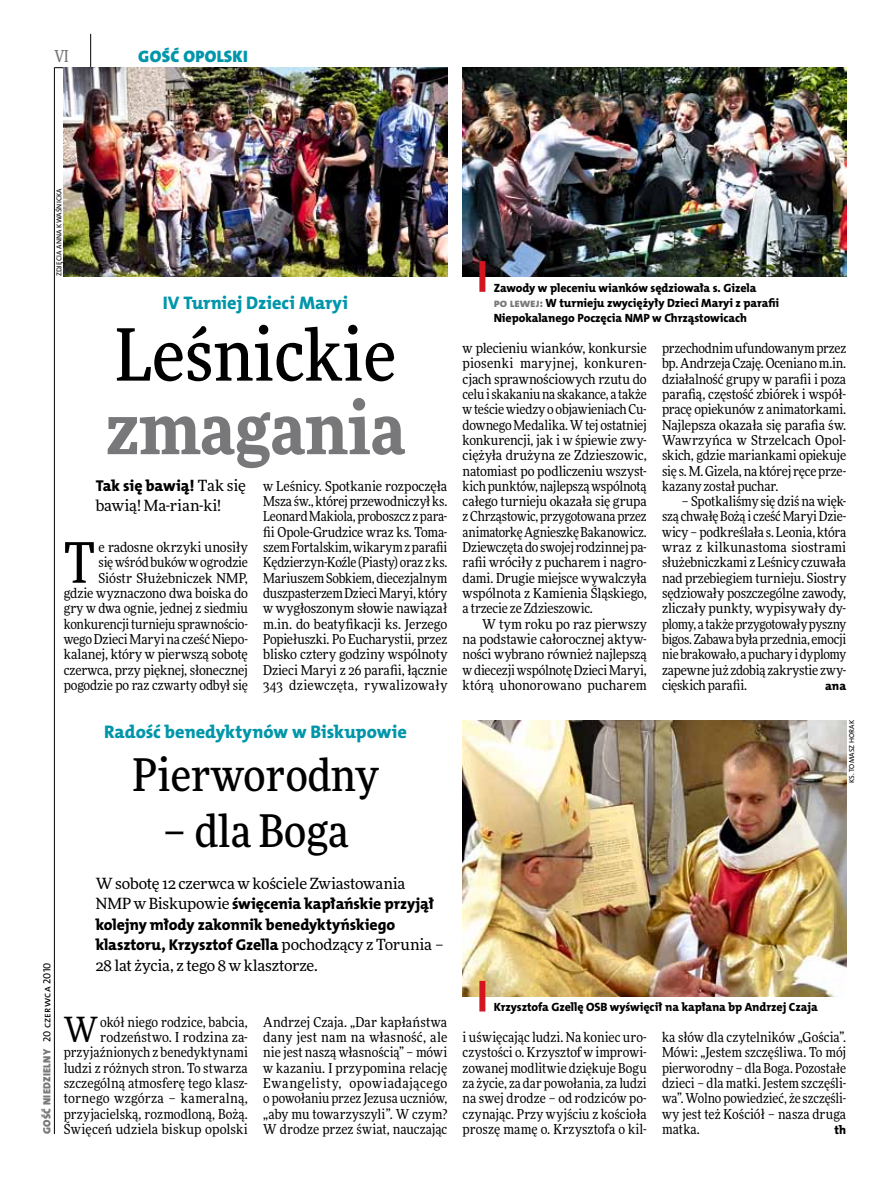
<style>
.page{position:relative;width:893px;height:1191px;background:#fff}
.page>*{position:absolute;margin:0;border:0;box-sizing:border-box;transform-origin:0 0}
.t1{font:500 72px "Freeday Narrow";color:#000}
.t2{font:900 72px "Freeday Narrow";color:#787779}
.t3{font:55.95px "Freeday Narrow News";color:#000}
.t4{font:500 45px "Freeday Narrow";color:#000}
.t5{font:34.8px "Freeday Narrow News";color:#000}
.t6{font:18.3px "The Mix HP8 Ex Bld";color:#0096aa}
.t7{font:16.65px "The Mix HP9 Blk";letter-spacing:.02em;color:#0096aa}
.t8{font:500 16.5px "Freeday Narrow";color:#787779;scale:.9 1}
.t9{font:15.75px/20.4px "The Mix HP8 Ex Bld";letter-spacing:-.01em;color:#000}
.t10{font:15.45px "Freeday News";letter-spacing:-.01em;color:#000}
.t11{font:13.65px/15.3px "Freeday Narrow News";color:#000;text-align:justify}
.t12{font:12.3px "The Mix HP8 Ex Bld";color:#000}
.t13{font:12px/15.3px "The Mix HP8 Ex Bld";letter-spacing:-.005em;color:#000}
.t14{font:10.5px "The Mix HP9 Blk";letter-spacing:.025em;color:#787779}
.t15{font:7.2px "The Mix HP5 Plain";letter-spacing:.015em;color:#000}
.s1{font-family:"The Mix HP5 Plain";color:#000}
.s2{font-family:"Freeday News";font-size:15.45px}
.s3{color:#787779}
</style>
<div class="page">
<hr style="left:54px;top:67px;width:1px;height:1067px;background:#000">
<hr style="left:90px;top:34px;width:1px;height:43px;background:#000">
<hr style="left:54px;top:67px;width:32px;height:1px;background:#000">
<hr style="left:95px;top:67px;width:153px;height:1px;background:#000">
<img style="left:463px;top:68px;width:383px;height:208px">
<img style="left:64px;top:68px;width:383px;height:208px">
<img style="left:463px;top:720px;width:383px;height:276px">
<div style="left:479px;top:981px;width:6px;height:30px;background:#d3151f"></div>
<div style="left:479px;top:261px;width:6px;height:31px;background:#d3151f"></div>
<p class="t8" style="left:54px;top:46px;width:17px">VI</p>
<p class="t7" style="left:138px;top:46px;width:111px">GOŚĆ OPOLSKI</p>
<p class="t15" style="left:55px;top:276px;width:89px;rotate:-90deg">zdjęcia Anna Kwaśnicka</p>
<h3 class="t6" style="left:163px;top:291px;width:187px">IV Turniej Dzieci Maryi</h3>
<h1 class="t1" style="left:115px;top:310px;width:282px">Leśnickie</h1>
<h1 class="t2" style="left:106px;top:381px;width:301px">zmagania</h1>
<p class="t14" style="left:40px;top:1134px;width:173px;rotate:-90deg">GOŚĆ NIEDZIELNY <span class="s1">20 czerwca 2010</span></p>
<p class="t9" style="left:96px;top:475px;width:152px">Tak się bawią! <span class="s2">Tak się</span></p>
<p class="t10" style="left:96px;top:496px;width:127px">bawią! Ma-rian-ki!</p>
<p class="t11" style="left:64px;top:539px;width:186px;text-align:right">e radosne okrzyki unosiły<br>się wśród buków w ogrodzie<br>Sióstr Służebniczek NMP,<br>gdzie wyznaczono dwa boiska do gry w dwa ognie, jednej z siedmiu konkurencji turnieju sprawnościo&shy;wego Dzieci Maryi na cześć Niepo&shy;kalanej, który w pierwszą sobotę czerwca, przy pięknej, słonecznej pogodzie po raz czwarty odbył się</p>
<h2 class="t3" style="left:64px;top:528px;width:33px">T</h2>
<p class="t11" style="left:263px;top:478px;width:186px">w Leśnicy. Spotkanie rozpoczęła Msza św., której przewodniczył ks.<br>Leonard Makiola, proboszcz z para&shy;fii Opole-Grudzice wraz ks. Toma&shy;szem Fortalskim, wikarym z parafii Kędzierzyn-Koźle (Piasty) oraz z ks.<br>Mariuszem Sobkiem, diecezjalnym duszpasterzem Dzieci Maryi, który w wygłoszonym słowie nawiązał m.in. do beatyfikacji ks. Jerzego Popiełuszki. Po Eucharystii, przez blisko cztery godziny wspólnoty Dzieci Maryi z 26 parafii, łącznie 343 dziewczęta, rywalizowały</p>
<h3 class="t6" style="left:104px;top:720px;width:304px">Radość benedyktynów w Biskupowie</h3>
<h3 class="t4" style="left:133px;top:747px;width:247px">Pierworodny</h3>
<h3 class="t4" style="left:162px;top:802px;width:188px">– dla Boga</h3>
<p class="t10" style="left:96px;top:873px;width:311px">W sobotę 12 czerwca w kościele Zwiastowania</p>
<p class="t9" style="left:96px;top:894px;width:350px"><span class="s2">NMP w Biskupowie</span> święcenia kapłańskie przyjął kolejny młody zakonnik benedyktyńskiego klasztoru, Krzysztof Gzella <span class="s2">pochodzący z Torunia –</span></p>
<p class="t10" style="left:96px;top:955px;width:224px">28 lat życia, z tego 8 w klasztorze.</p>
<p class="t11" style="left:64px;top:1014px;width:186px;text-align:right">okół niego rodzice, babcia, rodzeństwo. I rodzina za&shy;przyjaźnionych z benedyktynami ludzi z różnych stron. To stwarza szczególną atmosferę tego klasz&shy;tornego wzgórza – kameralną, przyjacielską, rozmodloną, Bożą.<br>Święceń udziela biskup opolski</p>
<p class="t11" style="left:263px;top:1014px;width:186px">Andrzej Czaja. „Dar kapłaństwa dany jest nam na własność, ale nie jest naszą własnością” – mówi w kazaniu. I przypomina relację Ewangelisty, opowiadającego o powołaniu przez Jezusa uczniów, „aby mu towarzyszyli”. W czym?<br>W drodze przez świat, nauczając</p>
<h3 class="t5" style="left:64px;top:1008px;width:36px">W</h3>
<p class="t13" style="left:494px;top:280px;width:287px">Zawody w pleceniu wianków sędziowała s. Gizela<br><span class="s3">po lewej:</span> W turnieju zwyciężyły Dzieci Maryi z parafii<br>Niepokalanego Poczęcia NMP w Chrząstowicach</p>
<p class="t11" style="left:463px;top:340px;width:186px">w plecieniu wianków, konkursie piosenki maryjnej, konkuren&shy;cjach sprawnościowych rzutu do celu i skakaniu na skakance, a także w teście wiedzy o objawieniach Cu&shy;downego Medalika. W tej ostatniej konkurencji, jak i w śpiewie zwy&shy;ciężyła drużyna ze Zdzieszowic, natomiast po podliczeniu wszyst&shy;kich punktów, najlepszą wspólnotą całego turnieju okazała się grupa z Chrząstowic, przygotowana przez animatorkę Agnieszkę Bakanowicz.<br>Dziewczęta do swojej rodzinnej pa&shy;rafii wróciły z pucharem i nagro&shy;dami. Drugie miejsce wywalczyła wspólnota z Kamienia Śląskiego, a trzecie ze Zdzieszowic.</p>
<p class="t11" style="left:463px;top:616px;width:186px;text-indent:20px">W tym roku po raz pierwszy na podstawie całorocznej aktyw&shy;ności wybrano również najlepszą w diecezji wspólnotę Dzieci Maryi, którą uhonorowano pucharem</p>
<p class="t11" style="left:662px;top:340px;width:186px">przechodnim ufundowanym przez bp. Andrzeja Czaję. Oceniano m.in. działalność grupy w parafii i poza parafią, częstość zbiórek i współ&shy;pracę opiekunów z animatorkami.<br>Najlepsza okazała się parafia św.<br>Wawrzyńca w Strzelcach Opol&shy;skich, gdzie mariankami opiekuje się s. M. Gizela, na której ręce prze&shy;kazany został puchar.</p>
<p class="t11" style="left:662px;top:493px;width:186px;text-indent:20px">– Spotkaliśmy się dziś na więk&shy;szą chwałę Bożą i cześć Maryi Dzie&shy;wicy – podkreślała s. Leonia, która wraz z kilkunastoma siostrami służebniczkami z Leśnicy czuwała nad przebiegiem turnieju. Siostry sędziowały poszczególne zawody, zliczały punkty, wypisywały dy&shy;plomy, a także przygotowały pyszny bigos. Zabawa była przednia, emocji nie brakowało, a puchary i dyplomy zapewne już zdobią zakrystie zwy&shy;cięskich parafii.</p>
<p class="t12" style="left:825px;top:678px;width:23px">ana</p>
<p class="t15" style="left:847px;top:783px;width:64px;rotate:-90deg">ks. Tomasz H orak</p>
<p class="t13" style="left:494px;top:1000px;width:326px">Krzysztofa Gzellę OSB wyświęcił na kapłana bp Andrzej Czaja</p>
<p class="t11" style="left:463px;top:1029px;width:186px">i uświęcając ludzi. Na koniec uro&shy;czystości o. Krzysztof w improwi&shy;zowanej modlitwie dziękuje Bogu za życie, za dar powołania, za ludzi na swej drodze – od rodziców po&shy;czynając. Przy wyjściu z kościoła proszę mamę o. Krzysztofa o kil-</p>
<p class="t11" style="left:662px;top:1029px;width:186px">ka słów dla czytelników „Gościa”.<br>Mówi: „Jestem szczęśliwa. To mój pierworodny – dla Boga. Pozostałe dzieci – dla matki. Jestem szczęśli&shy;wa”. Wolno powiedzieć, że szczęśli&shy;wy jest też Kościół – nasza druga matka.</p>
<p class="t12" style="left:834px;top:1122px;width:13px">th</p>
</div>
